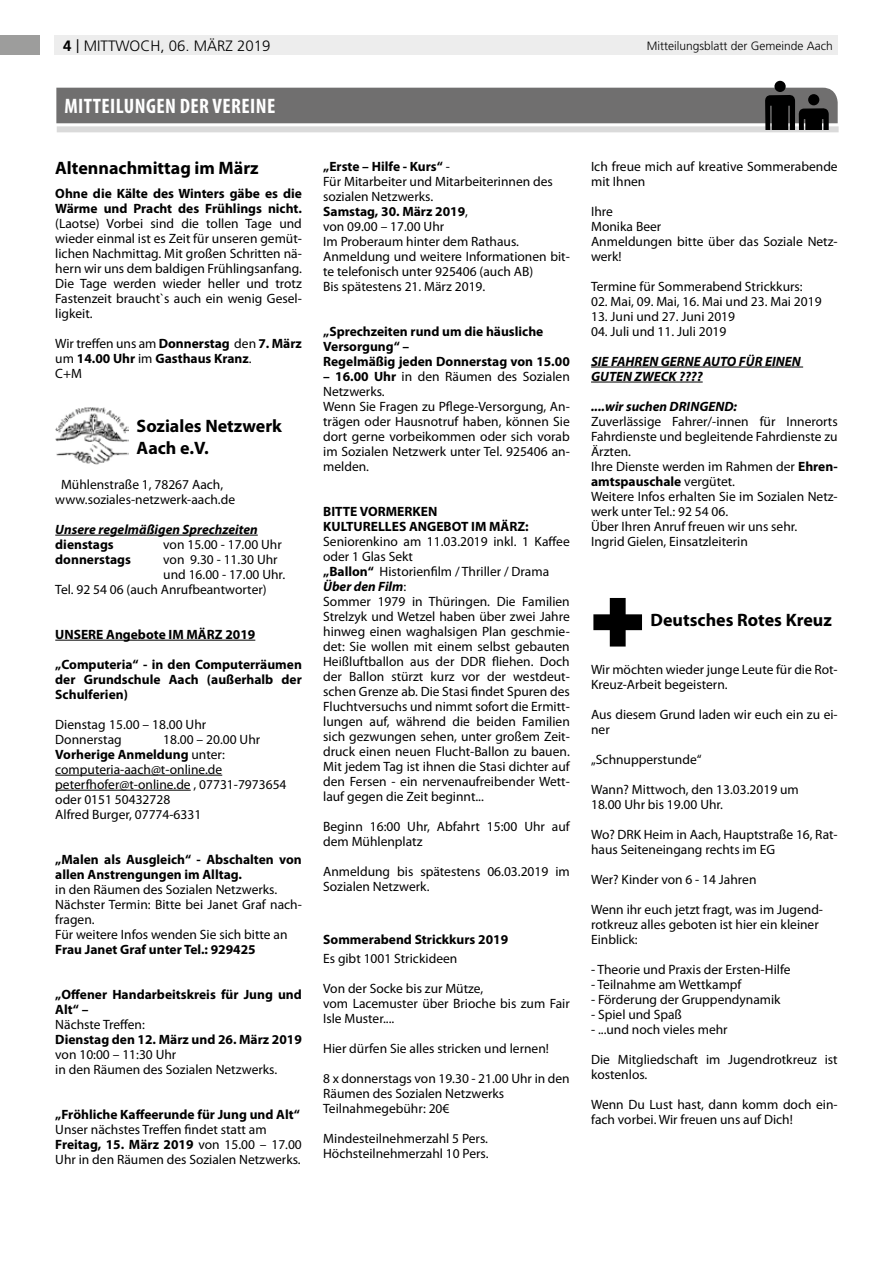
<style>
.page{position:relative;width:893px;height:1263px;background:#fff}
.page>*{position:absolute;margin:0;border:0;box-sizing:border-box;transform-origin:0 0}
.t1{font:700 condensed 21px "Myriad Pro";letter-spacing:.02em;color:#fff}
.t2{font:700 18px/21.6px "Myriad Pro";color:#000}
.t3{font:300 15px "Frutiger LT Std";color:#000}
.t4{font:13.5px/15px "Myriad Pro";color:#000}
.t5{font:700 13.5px/15px "Myriad Pro";color:#000}
.t6{font:italic 700 13.5px/15px "Myriad Pro";color:#000}
.t7{font:300 12px "Frutiger LT Std";color:#000}
.s1{font-weight:700}
.s2{font-family:"Arial Nova";font-weight:400}
.s3{font-weight:400}
.s4{font-weight:700;font-style:italic}
</style>
<div class="page">
<div style="left:55px;top:36px;width:783px;height:19px;background:#ededed"></div>
<div style="left:0;top:36px;width:40px;height:19px;background:#9d9d9c"></div>
<hr style="left:55px;top:535px;width:203px;height:1px;background:#000">
<hr style="left:55px;top:640px;width:200px;height:1px;background:#000">
<hr style="left:55px;top:775px;width:167px;height:1px;background:#000">
<hr style="left:55px;top:790px;width:136px;height:1px;background:#000">
<img style="left:55px;top:407px;width:73px;height:58px">
<hr style="left:591px;top:367px;width:212px;height:1px;background:#000">
<hr style="left:591px;top:382px;width:112px;height:1px;background:#000">
<div style="left:57px;top:126px;width:781px;height:6px;background:#dadada"></div>
<div style="left:774px;top:81px;width:12px;height:11px;background:#000;border-radius:50%"></div>
<svg style="left:56px;top:88px;width:782px;height:42px;background:#7c7b7b"></svg>
<p class="t3" style="left:63px;top:37px;width:209px"><span class="s1">4</span> <span class="s2">|</span> mittwoch, 06. märz 2019</p>
<p class="t7" style="left:647px;top:39px;width:188px">Mitteilungsblatt der Gemeinde Aach</p>
<h1 class="t1" style="left:65px;top:92px;width:212px">MITTEILUNGEN DER VEREINE</h1>
<h2 class="t2" style="left:55px;top:157px;width:205px">Altennachmittag im März</h2>
<p class="t5" style="left:55px;top:185px;width:248px">Ohne die Kälte des Winters gäbe es die<br>Wärme und Pracht des Frühlings nicht.</p>
<p class="t4" style="left:55px;top:215px;width:248px;text-align:justify">(Laotse) Vorbei sind die tollen Tage und wieder einmal ist es Zeit für unseren gemüt&shy;lichen Nachmittag. Mit großen Schritten nä&shy;hern wir uns dem baldigen Frühlingsanfang.<br>Die Tage werden wieder heller und trotz Fastenzeit braucht`s auch ein wenig Gesel&shy;ligkeit.</p>
<p class="t5" style="left:55px;top:335px;width:248px"><span class="s3">Wir treffen uns am</span> Donnerstag <span class="s3">den</span> 7. März <span class="s3">um</span> 14.00 Uhr <span class="s3">im</span> Gasthaus Kranz<span class="s3">.<br>C+M</span></p>
<h2 class="t2" style="left:137px;top:415px;width:147px">Soziales Netzwerk<br>Aach e.V.</h2>
<p class="t4" style="left:55px;top:476px;width:181px;text-align:center">Mühlenstraße 1, 78267 Aach, www.soziales-netzwerk-aach.de</p>
<p class="t6" style="left:55px;top:521px;width:204px">Unsere regelmäßigen Sprechzeiten</p>
<p class="t5" style="left:55px;top:536px;width:60px">dienstags</p>
<p class="t4" style="left:163px;top:536px;width:120px">von 15.00 - 17.00 Uhr</p>
<p class="t5" style="left:55px;top:551px;width:77px">donnerstags</p>
<p class="t4" style="left:163px;top:551px;width:116px">von 9.30 - 11.30 Uhr</p>
<p class="t4" style="left:163px;top:566px;width:123px">und 16.00 - 17.00 Uhr.</p>
<p class="t4" style="left:55px;top:581px;width:213px">Tel. 92 54 06 (auch Anrufbeantworter)</p>
<p class="t5" style="left:55px;top:626px;width:202px">UNSERE Angebote IM MÄRZ 2019</p>
<p class="t5" style="left:55px;top:656px;width:248px;text-align:justify">„Computeria“ - in den Computerräumen der Grundschule Aach (außerhalb der Schulferien)</p>
<p class="t4" style="left:55px;top:716px;width:152px">Dienstag 15.00 – 18.00 Uhr<br>Donnerstag</p>
<p class="t4" style="left:55px;top:731px;width:233px;text-indent:108px">18.00 – 20.00 Uhr<br><span class="s1">Vorherige Anmeldung</span> unter: computeria-aach@t-online.de peterfhofer@t-online.de , 07731-7973654 oder 0151 50432728<br>Alfred Burger, 07774-6331</p>
<p class="t5" style="left:55px;top:851px;width:248px">„Malen als Ausgleich“ - Abschalten von allen Anstrengungen im Alltag.</p>
<p class="t4" style="left:55px;top:881px;width:248px">in den Räumen des Sozialen Netzwerks.<br>Nächster Termin: Bitte bei Janet Graf nach&shy;fragen.<br>Für weitere Infos wenden Sie sich bitte an</p>
<p class="t5" style="left:55px;top:941px;width:202px">Frau Janet Graf unter Tel.: 929425</p>
<p class="t5" style="left:55px;top:986px;width:248px">„Offener Handarbeitskreis für Jung und<br>Alt“ –</p>
<p class="t4" style="left:55px;top:1016px;width:91px">Nächste Treffen:</p>
<p class="t5" style="left:55px;top:1031px;width:248px">Dienstag den 12. März und 26. März 2019</p>
<p class="t4" style="left:55px;top:1046px;width:223px">von 10:00 – 11:30 Uhr<br>in den Räumen des Sozialen Netzwerks.</p>
<p class="t5" style="left:55px;top:1106px;width:246px">„Fröhliche Kaffeerunde für Jung und Alt“</p>
<p class="t4" style="left:55px;top:1121px;width:248px">Unser nächstes Treffen findet statt am<br><span class="s1">Freitag, 15. März 2019</span> von 15.00 – 17.00<br>Uhr in den Räumen des Sozialen Netzwerks.</p>
<p class="t4" style="left:323px;top:158px;width:248px"><span class="s1">„Erste – Hilfe - Kurs“</span> -<br>Für Mitarbeiter und Mitarbeiterinnen des sozialen Netzwerks.<br><span class="s1">Samstag, 30. März 2019</span>,<br>von 09.00 – 17.00 Uhr<br>Im Proberaum hinter dem Rathaus.<br>Anmeldung und weitere Informationen bit&shy;te telefonisch unter 925406 (auch AB)<br>Bis spätestens 21. März 2019.</p>
<p class="t5" style="left:323px;top:323px;width:248px">„Sprechzeiten rund um die häusliche<br>Versorgung“ –<br>Regelmäßig jeden Donnerstag von 15.00</p>
<p class="t4" style="left:323px;top:368px;width:248px"><span class="s1">– 16.00 Uhr</span> in den Räumen des Sozialen<br>Netzwerks.<br>Wenn Sie Fragen zu Pflege-Versorgung, An&shy;trägen oder Hausnotruf haben, können Sie dort gerne vorbeikommen oder sich vorab im Sozialen Netzwerk unter Tel. 925406 an&shy;melden.</p>
<p class="t5" style="left:323px;top:503px;width:207px">BITTE VORMERKEN<br>KULTURELLES ANGEBOT IM MÄRZ:</p>
<p class="t4" style="left:323px;top:533px;width:248px">Seniorenkino am 11.03.2019 inkl. 1 Kaffee oder 1 Glas Sekt<br><span class="s1">„Ballon“</span> Historienfilm / Thriller / Drama <span class="s4">Über den Film</span>:<br>Sommer 1979 in Thüringen. Die Familien Strelzyk und Wetzel haben über zwei Jahre hinweg einen waghalsigen Plan geschmie&shy;det: Sie wollen mit einem selbst gebauten Heißluftballon aus der DDR fliehen. Doch der Ballon stürzt kurz vor der westdeut&shy;schen Grenze ab. Die Stasi findet Spuren des Fluchtversuchs und nimmt sofort die Ermitt&shy;lungen auf, während die beiden Familien sich gezwungen sehen, unter großem Zeit&shy;druck einen neuen Flucht-Ballon zu bauen.<br>Mit jedem Tag ist ihnen die Stasi dichter auf den Fersen - ein nervenaufreibender Wett&shy;lauf gegen die Zeit beginnt...</p>
<p class="t4" style="left:323px;top:818px;width:248px">Beginn 16:00 Uhr, Abfahrt 15:00 Uhr auf dem Mühlenplatz</p>
<p class="t4" style="left:323px;top:863px;width:248px">Anmeldung bis spätestens 06.03.2019 im<br>Sozialen Netzwerk.</p>
<p class="t5" style="left:323px;top:932px;width:186px">Sommerabend Strickkurs 2019</p>
<p class="t4" style="left:323px;top:951px;width:136px">Es gibt 1001 Strickideen</p>
<p class="t4" style="left:323px;top:981px;width:248px">Von der Socke bis zur Mütze,<br>vom Lacemuster über Brioche bis zum Fair<br>Isle Muster....</p>
<p class="t4" style="left:323px;top:1041px;width:227px">Hier dürfen Sie alles stricken und lernen!</p>
<p class="t4" style="left:323px;top:1071px;width:248px">8 x donnerstags von 19.30 - 21.00 Uhr in den<br>Räumen des Sozialen Netzwerks<br>Teilnahmegebühr: 20€</p>
<p class="t4" style="left:323px;top:1131px;width:167px">Mindesteilnehmerzahl 5 Pers.<br>Höchsteilnehmerzahl 10 Pers.</p>
<p class="t4" style="left:591px;top:158px;width:248px">Ich freue mich auf kreative Sommerabende mit Ihnen</p>
<p class="t4" style="left:591px;top:203px;width:248px">Ihre<br>Monika Beer<br>Anmeldungen bitte über das Soziale Netz&shy;werk!</p>
<p class="t4" style="left:591px;top:278px;width:213px">Termine für Sommerabend Strickkurs:</p>
<p class="t4" style="left:591px;top:293px;width:232px">02. Mai, 09. Mai, 16. Mai und 23. Mai 2019</p>
<p class="t4" style="left:591px;top:308px;width:146px">13. Juni und 27. Juni 2019</p>
<p class="t4" style="left:591px;top:323px;width:137px">04. Juli und 11. Juli 2019</p>
<p class="t6" style="left:591px;top:353px;width:211px">SIE FAHREN GERNE AUTO FÜR EINEN<br>GUTEN ZWECK ????</p>
<p class="t6" style="left:591px;top:398px;width:147px">....wir suchen DRINGEND:</p>
<p class="t4" style="left:591px;top:413px;width:248px">Zuverlässige Fahrer/-innen für Innerorts Fahrdienste und begleitende Fahrdienste zu Ärzten.<br>Ihre Dienste werden im Rahmen der <span class="s1">Ehren&shy;amtspauschale</span> vergütet.<br>Weitere Infos erhalten Sie im Sozialen Netz&shy;werk unter Tel.: 92 54 06.<br>Über Ihren Anruf freuen wir uns sehr.<br>Ingrid Gielen, Einsatzleiterin</p>
<h2 class="t2" style="left:651px;top:609px;width:183px">Deutsches Rotes Kreuz</h2>
<p class="t4" style="left:591px;top:661px;width:248px">Wir möchten wieder junge Leute für die Rot-<br>Kreuz-Arbeit begeistern.</p>
<p class="t4" style="left:591px;top:706px;width:248px">Aus diesem Grund laden wir euch ein zu ei&shy;ner</p>
<p class="t4" style="left:591px;top:751px;width:112px">„Schnupperstunde“</p>
<p class="t4" style="left:591px;top:781px;width:209px">Wann? Mittwoch, den 13.03.2019 um<br>18.00 Uhr bis 19.00 Uhr.</p>
<p class="t4" style="left:591px;top:826px;width:248px">Wo? DRK Heim in Aach, Hauptstraße 16, Rat&shy;haus Seiteneingang rechts im EG</p>
<p class="t4" style="left:591px;top:871px;width:167px">Wer? Kinder von 6 - 14 Jahren</p>
<p class="t4" style="left:591px;top:901px;width:234px">Wenn ihr euch jetzt fragt, was im Jugend&shy;rotkreuz alles geboten ist hier ein kleiner<br>Einblick:</p>
<p class="t4" style="left:591px;top:961px;width:201px">- Theorie und Praxis der Ersten-Hilfe</p>
<p class="t4" style="left:591px;top:976px;width:152px">- Teilnahme am Wettkampf</p>
<p class="t4" style="left:591px;top:991px;width:191px">- Förderung der Gruppendynamik</p>
<p class="t4" style="left:591px;top:1006px;width:92px">- Spiel und Spaß</p>
<p class="t4" style="left:591px;top:1021px;width:138px">- ...und noch vieles mehr</p>
<p class="t4" style="left:591px;top:1051px;width:248px">Die Mitgliedschaft im Jugendrotkreuz ist kostenlos.</p>
<p class="t4" style="left:591px;top:1096px;width:248px">Wenn Du Lust hast, dann komm doch ein&shy;fach vorbei. Wir freuen uns auf Dich!</p>
</div>
